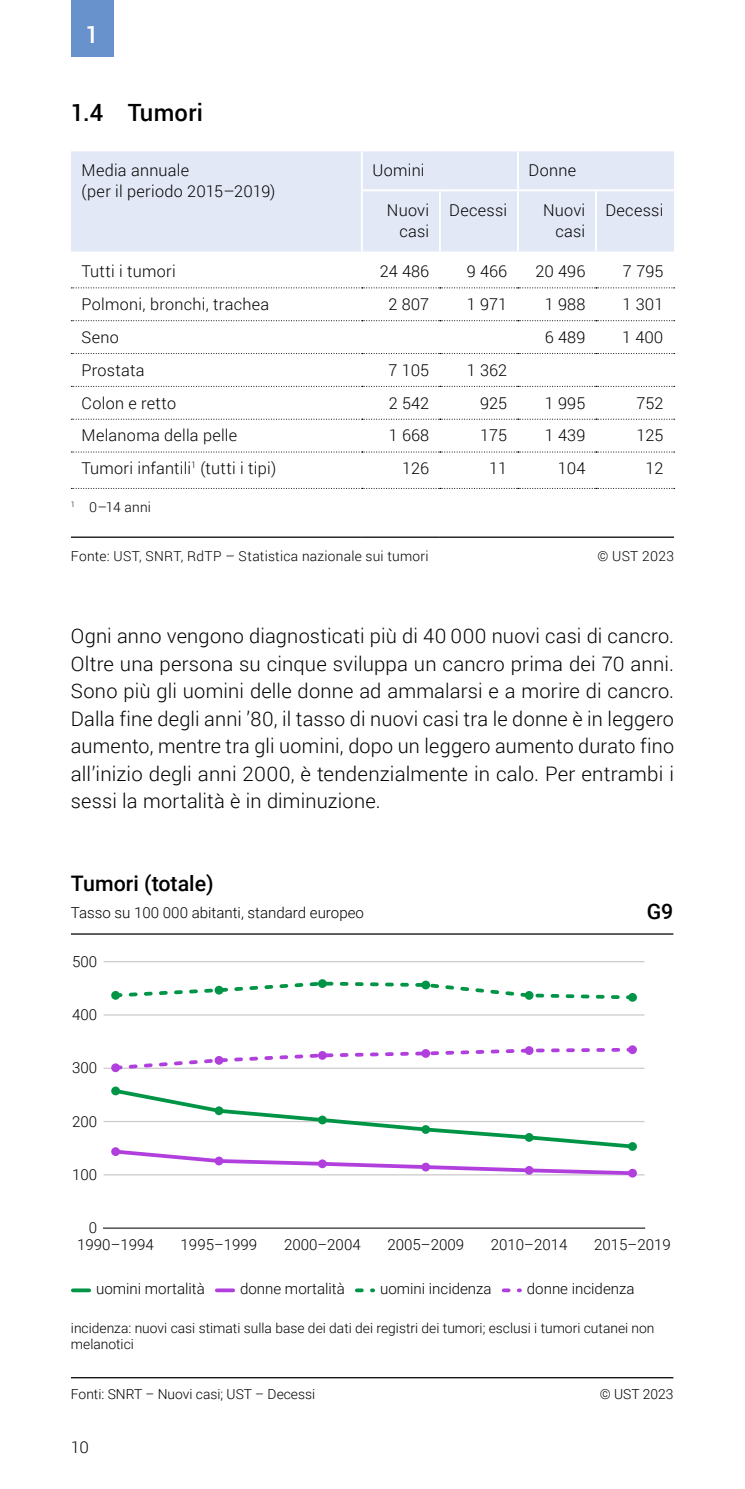
<style>
.page{position:relative;width:745px;height:1489px;background:#fff}
.page>*{position:absolute;margin:0;border:0;box-sizing:border-box;transform-origin:0 0}
.Untertitel_2_fett{font:500 23.75px "Roboto";letter-spacing:.015em;color:#000}
.t1{font:500 23.75px "Roboto";color:#fff}
.t2{font:500 21.25px "Roboto";color:#000}
.Grundtext_I{font:300 20px/27.5px "Roboto";letter-spacing:.01em;color:#000;text-align:justify}
.TAB_Grundtext_TAB_Ko{font:300 16.25px/21.2px "Roboto";letter-spacing:.015em;color:#000;text-align:right}
.t3{font:300 15px "Roboto";color:#000}
.TAB_Fusszeile{font:300 13.75px/16.2px "Roboto";color:#000}
.TAB_Fusszeile-2{font:300 13.75px "Roboto";letter-spacing:.02em;color:#000}
</style>
<div class="page">
<div style="left:71px;top:0;width:42px;height:57px;background:#6892cc"></div>
<div style="left:71px;top:151px;width:602px;height:100px;background:#e3e8f6"></div>
<hr style="left:360px;top:151px;width:2px;height:38px;background:#fff">
<hr style="left:516px;top:151px;width:2px;height:38px;background:#fff">
<hr style="left:360px;top:189px;width:79px;height:2px;background:#fff">
<hr style="left:360px;top:191px;width:2px;height:60px;background:#fff">
<hr style="left:439px;top:189px;width:78px;height:2px;background:#fff">
<hr style="left:438px;top:191px;width:2px;height:60px;background:#fff">
<hr style="left:517px;top:189px;width:78px;height:2px;background:#fff">
<hr style="left:516px;top:191px;width:2px;height:60px;background:#fff">
<hr style="left:595px;top:189px;width:78px;height:2px;background:#fff">
<hr style="left:594px;top:191px;width:2px;height:60px;background:#fff">
<svg style="left:71px;top:287px;width:603px;height:1px"></svg>
<svg style="left:71px;top:320px;width:603px;height:1px"></svg>
<svg style="left:71px;top:353px;width:603px;height:1px"></svg>
<svg style="left:71px;top:386px;width:603px;height:1px"></svg>
<svg style="left:71px;top:419px;width:603px;height:1px"></svg>
<svg style="left:71px;top:451px;width:603px;height:1px"></svg>
<svg style="left:71px;top:488px;width:603px;height:1px"></svg>
<hr style="left:71px;top:536px;width:290px;height:2px;background:#000">
<hr style="left:361px;top:536px;width:78px;height:2px;background:#000">
<hr style="left:439px;top:536px;width:78px;height:2px;background:#000">
<hr style="left:517px;top:536px;width:78px;height:2px;background:#000">
<hr style="left:595px;top:536px;width:78px;height:2px;background:#000">
<hr style="left:71px;top:933px;width:602px;height:1px;background:#000">
<hr style="left:103px;top:1174px;width:541px;height:1px;background:#cbcbcb">
<hr style="left:103px;top:1120px;width:541px;height:2px;background:#cbcbcb">
<hr style="left:103px;top:1067px;width:541px;height:1px;background:#cbcbcb">
<hr style="left:103px;top:1014px;width:541px;height:1px;background:#cbcbcb">
<hr style="left:103px;top:961px;width:541px;height:1px;background:#cbcbcb">
<svg style="left:112px;top:979px;width:524px;height:22px"></svg>
<svg style="left:111px;top:1090px;width:525px;height:86px"></svg>
<svg style="left:119px;top:1045px;width:517px;height:26px"></svg>
<div style="left:111px;top:1086px;width:9px;height:9px;background:#009446;border-radius:50%"></div>
<div style="left:214px;top:1106px;width:9px;height:9px;background:#009446;border-radius:50%"></div>
<div style="left:318px;top:1115px;width:8px;height:9px;background:#009446;border-radius:50%"></div>
<svg style="left:421px;top:1124px;width:9px;height:9px"></svg>
<svg style="left:524px;top:1132px;width:9px;height:9px"></svg>
<svg style="left:627px;top:1141px;width:9px;height:9px"></svg>
<svg style="left:111px;top:990px;width:9px;height:9px"></svg>
<div style="left:214px;top:985px;width:9px;height:9px;background:#009446;border-radius:50%"></div>
<div style="left:318px;top:979px;width:8px;height:8px;background:#009446;border-radius:50%"></div>
<div style="left:421px;top:980px;width:9px;height:9px;background:#009446;border-radius:50%"></div>
<svg style="left:524px;top:990px;width:9px;height:9px"></svg>
<svg style="left:627px;top:992px;width:9px;height:9px"></svg>
<div style="left:111px;top:1147px;width:9px;height:8px;background:#b03fde;border-radius:50%"></div>
<div style="left:214px;top:1156px;width:9px;height:9px;background:#b03fde;border-radius:50%"></div>
<div style="left:318px;top:1159px;width:8px;height:9px;background:#b03fde;border-radius:50%"></div>
<div style="left:421px;top:1162px;width:9px;height:9px;background:#b03fde;border-radius:50%"></div>
<svg style="left:524px;top:1165px;width:9px;height:9px"></svg>
<svg style="left:627px;top:1168px;width:9px;height:9px"></svg>
<div style="left:111px;top:1063px;width:9px;height:9px;background:#b03fde;border-radius:50%"></div>
<svg style="left:214px;top:1055px;width:9px;height:9px"></svg>
<div style="left:318px;top:1050px;width:8px;height:9px;background:#b03fde;border-radius:50%"></div>
<svg style="left:421px;top:1048px;width:9px;height:9px"></svg>
<div style="left:524px;top:1046px;width:9px;height:8px;background:#b03fde;border-radius:50%"></div>
<div style="left:627px;top:1045px;width:9px;height:9px;background:#b03fde;border-radius:50%"></div>
<hr style="left:103px;top:1227px;width:541px;height:1px;background:#303030">
<svg style="left:73px;top:1288px;width:16px;height:4px"></svg>
<svg style="left:217px;top:1288px;width:16px;height:4px"></svg>
<svg style="left:356px;top:1288px;width:17px;height:4px"></svg>
<svg style="left:503px;top:1288px;width:16px;height:4px"></svg>
<hr style="left:71px;top:1376px;width:602px;height:2px;background:#000">
<p class="t1" style="left:85px;top:17px;width:15px">1</p>
<h4 class="Untertitel_2_fett" style="left:71px;top:95px;width:133px">1.4 Tumori</h4>
<p class="TAB_Grundtext_TAB_Ko" style="left:81px;top:159px;width:195px;text-align:left">Media annuale<br>(per il periodo 2015–2019)</p>
<p class="TAB_Grundtext_TAB_Ko" style="left:372px;top:159px;width:54px">Uomini</p>
<p class="TAB_Grundtext_TAB_Ko" style="left:528px;top:159px;width:49px">Donne</p>
<p class="TAB_Grundtext_TAB_Ko" style="left:386px;top:199px;width:44px">Nuovi casi</p>
<p class="TAB_Grundtext_TAB_Ko" style="left:449px;top:199px;width:59px">Decessi</p>
<p class="TAB_Grundtext_TAB_Ko" style="left:542px;top:199px;width:44px">Nuovi casi</p>
<p class="TAB_Grundtext_TAB_Ko" style="left:605px;top:199px;width:59px">Decessi</p>
<p class="TAB_Grundtext_TAB_Ko" style="left:81px;top:260px;width:96px">Tutti i tumori</p>
<p class="TAB_Grundtext_TAB_Ko" style="left:379px;top:260px;width:51px">24 486</p>
<p class="TAB_Grundtext_TAB_Ko" style="left:466px;top:260px;width:42px">9 466</p>
<p class="TAB_Grundtext_TAB_Ko" style="left:535px;top:260px;width:51px">20 496</p>
<p class="TAB_Grundtext_TAB_Ko" style="left:622px;top:260px;width:42px">7 795</p>
<p class="TAB_Grundtext_TAB_Ko" style="left:81px;top:293px;width:189px">Polmoni, bronchi, trachea</p>
<p class="TAB_Grundtext_TAB_Ko" style="left:388px;top:293px;width:42px">2 807</p>
<p class="TAB_Grundtext_TAB_Ko" style="left:466px;top:293px;width:42px">1 971</p>
<p class="TAB_Grundtext_TAB_Ko" style="left:544px;top:293px;width:42px">1 988</p>
<p class="TAB_Grundtext_TAB_Ko" style="left:622px;top:293px;width:42px">1 301</p>
<p class="TAB_Grundtext_TAB_Ko" style="left:81px;top:326px;width:39px">Seno</p>
<p class="TAB_Grundtext_TAB_Ko" style="left:544px;top:326px;width:42px">6 489</p>
<p class="TAB_Grundtext_TAB_Ko" style="left:621px;top:326px;width:43px">1 400</p>
<p class="TAB_Grundtext_TAB_Ko" style="left:81px;top:359px;width:64px">Prostata</p>
<p class="TAB_Grundtext_TAB_Ko" style="left:388px;top:359px;width:42px">7 105</p>
<p class="TAB_Grundtext_TAB_Ko" style="left:466px;top:359px;width:42px">1 362</p>
<p class="TAB_Grundtext_TAB_Ko" style="left:81px;top:391px;width:96px">Colon e retto</p>
<p class="TAB_Grundtext_TAB_Ko" style="left:388px;top:391px;width:42px">2 542</p>
<p class="TAB_Grundtext_TAB_Ko" style="left:480px;top:391px;width:29px">925</p>
<p class="TAB_Grundtext_TAB_Ko" style="left:544px;top:391px;width:42px">1 995</p>
<p class="TAB_Grundtext_TAB_Ko" style="left:636px;top:391px;width:29px">752</p>
<p class="TAB_Grundtext_TAB_Ko" style="left:81px;top:424px;width:157px">Melanoma della pelle</p>
<p class="TAB_Grundtext_TAB_Ko" style="left:388px;top:424px;width:42px">1 668</p>
<p class="TAB_Grundtext_TAB_Ko" style="left:480px;top:424px;width:29px">175</p>
<p class="TAB_Grundtext_TAB_Ko" style="left:544px;top:424px;width:42px">1 439</p>
<p class="TAB_Grundtext_TAB_Ko" style="left:636px;top:424px;width:29px">125</p>
<p class="TAB_Grundtext_TAB_Ko" style="left:81px;top:457px;width:196px">Tumori infantili<sup>1</sup> (tutti i tipi)</p>
<p class="TAB_Grundtext_TAB_Ko" style="left:402px;top:457px;width:29px">126</p>
<p class="TAB_Grundtext_TAB_Ko" style="left:489px;top:457px;width:20px">11</p>
<p class="TAB_Grundtext_TAB_Ko" style="left:557px;top:457px;width:29px">104</p>
<p class="TAB_Grundtext_TAB_Ko" style="left:645px;top:457px;width:20px">12</p>
<p class="TAB_Fusszeile" style="left:71px;top:499px;width:81px"><sup>1</sup> 0–14 anni</p>
<p class="TAB_Fusszeile-2" style="left:71px;top:546px;width:359px">Fonte: UST, SNRT, RdTP – Statistica nazionale sui tumori</p>
<p class="TAB_Fusszeile" style="left:597px;top:547px;width:78px">© UST 2023</p>
<p class="Grundtext_I" style="left:71px;top:621px;width:604px">Ogni anno vengono diagnosticati più di 40 000 nuovi casi di cancro.<br>Oltre una persona su cinque sviluppa un cancro prima dei 70 anni.<br>Sono più gli uomini delle donne ad ammalarsi e a morire di cancro.<br>Dalla fine degli anni ’80, il tasso di nuovi casi tra le donne è in leggero aumento, mentre tra gli uomini, dopo un leggero aumento durato fino all’inizio degli anni 2000, è tendenzialmente in calo. Per entrambi i sessi la mortalità è in diminuzione.</p>
<p class="t2" style="left:71px;top:868px;width:144px">Tumori (totale)</p>
<p class="t3" style="left:71px;top:902px;width:294px">Tasso su 100 000 abitanti, standard europeo</p>
<p class="t2" style="left:646px;top:896px;width:28px">G9</p>
<p class="t3" style="left:72px;top:950px;width:27px">500</p>
<p class="t3" style="left:72px;top:1004px;width:27px">400</p>
<p class="t3" style="left:72px;top:1057px;width:27px">300</p>
<p class="t3" style="left:72px;top:1110px;width:27px">200</p>
<p class="t3" style="left:72px;top:1163px;width:27px">100</p>
<p class="t3" style="left:89px;top:1217px;width:10px">0</p>
<p class="t3" style="left:77px;top:1233px;width:78px">1990–1994</p>
<p class="t3" style="left:180px;top:1233px;width:78px">1995–1999</p>
<p class="t3" style="left:284px;top:1233px;width:78px">2000–2004</p>
<p class="t3" style="left:387px;top:1233px;width:78px">2005–2009</p>
<p class="t3" style="left:490px;top:1233px;width:78px">2010–2014</p>
<p class="t3" style="left:593px;top:1233px;width:78px">2015–2019</p>
<p class="t3" style="left:96px;top:1278px;width:110px">uomini mortalità</p>
<p class="t3" style="left:240px;top:1278px;width:106px">donne mortalità</p>
<p class="t3" style="left:380px;top:1278px;width:113px">uomini incidenza</p>
<p class="t3" style="left:526px;top:1278px;width:109px">donne incidenza</p>
<p class="TAB_Fusszeile" style="left:71px;top:1318px;width:584px">incidenza: nuovi casi stimati sulla base dei dati dei registri dei tumori; esclusi i tumori cutanei non melanotici</p>
<p class="TAB_Fusszeile" style="left:71px;top:1385px;width:245px">Fonti: SNRT – Nuovi casi; UST – Decessi</p>
<p class="TAB_Fusszeile" style="left:599px;top:1385px;width:75px">© UST 2023</p>
<p class="TAB_Grundtext_TAB_Ko" style="left:71px;top:1435px;width:19px">10</p>
</div>
